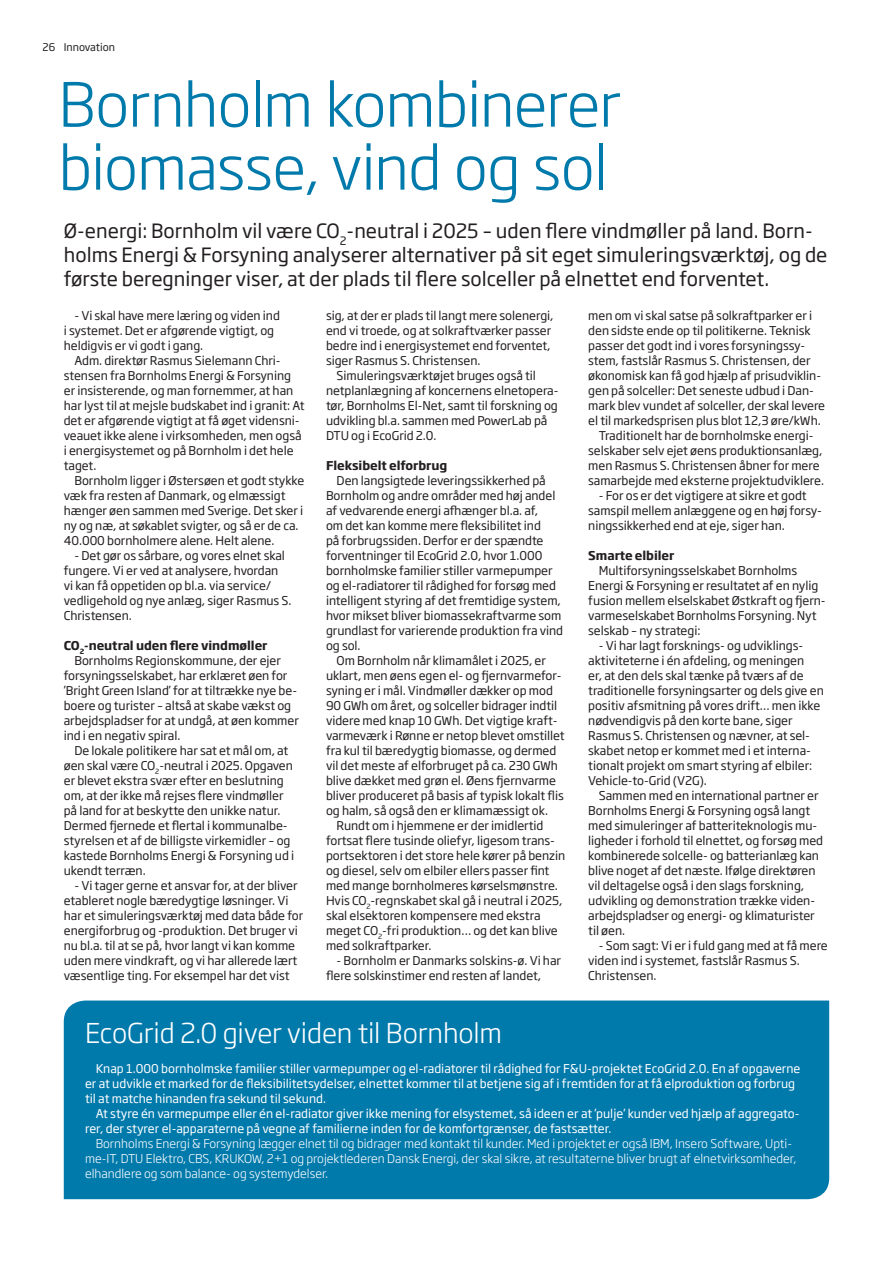
<style>
.page{position:relative;width:893px;height:1263px;background:#fff}
.page>*{position:absolute;margin:0;border:0;box-sizing:border-box;transform-origin:0 0}
.t1{font:300 60px/63px "Soho Gothic Std";letter-spacing:-.015em;color:#0079ab}
.t2{font:300 27px "Soho Gothic Std";letter-spacing:-.005em;color:#fff}
.t3{font:19.5px/24px "Soho Gothic Std";color:#231f20}
.t4{font:12px/15px "Soho Gothic Std";letter-spacing:-.005em;color:#231f20}
.t5{font:12px/15px "Soho Gothic Std";color:#fff}
.t6{font:300 12px/15px "Soho Gothic Std";color:#fff}
.t7{font:700 12px "Soho Gothic Std";letter-spacing:-.005em;color:#231f20}
.t8{font:10.5px "Soho Gothic Std";color:#231f20}
</style>
<div class="page">
<div style="left:64px;top:1000px;width:765px;height:199px;background:#0079ab"></div>
<p class="t8" style="left:43px;top:40px;width:74px">26 Innovation</p>
<h1 class="t1" style="left:58px;top:74px;width:564px">Bornholm kombinerer biomasse, vind og sol</h1>
<p class="t3" style="left:64px;top:220px;width:765px">Ø-energi: Bornholm vil være CO<sub>2</sub>-neutral i 2025 – uden flere vindmøller på land. Born&shy;holms Energi &amp; Forsyning analyserer alternativer på sit eget simuleringsværktøj, og de første beregninger viser, at der plads til flere solceller på elnettet end forventet.</p>
<p class="t4" style="left:64px;top:308px;width:218px;text-indent:11px">- Vi skal have mere læring og viden ind i systemet. Det er afgørende vigtigt, og heldigvis er vi godt i gang.</p>
<p class="t4" style="left:64px;top:353px;width:242px;text-indent:11px">Adm. direktør Rasmus Sielemann Chri&shy;stensen fra Bornholms Energi &amp; Forsyning er insisterende, og man fornemmer, at han har lyst til at mejsle budskabet ind i granit: At det er afgørende vigtigt at få øget vidensni&shy;veauet ikke alene i virksomheden, men også i energisystemet og på Bornholm i det hele taget.</p>
<p class="t4" style="left:64px;top:473px;width:242px;text-indent:11px">Bornholm ligger i Østersøen et godt stykke væk fra resten af Danmark, og elmæssigt hænger øen sammen med Sverige. Det sker i ny og næ, at søkablet svigter, og så er de ca.<br>40.000 bornholmere alene. Helt alene.</p>
<p class="t4" style="left:64px;top:548px;width:229px;text-indent:11px">- Det gør os sårbare, og vores elnet skal fungere. Vi er ved at analysere, hvordan<br>vi kan få oppetiden op bl.a. via service/ vedligehold og nye anlæg, siger Rasmus S.<br>Christensen.</p>
<p class="t7" style="left:64px;top:637px;width:205px">CO<sub>2</sub>-neutral uden flere vindmøller</p>
<p class="t4" style="left:74px;top:653px;width:208px">Bornholms Regionskommune, der ejer</p>
<p class="t4" style="left:64px;top:668px;width:225px">forsyningsselskabet, har erklæret øen for</p>
<p class="t4" style="left:64px;top:683px;width:235px">’Bright Green Island’ for at tiltrække nye be-</p>
<p class="t4" style="left:64px;top:698px;width:229px">boere og turister – altså at skabe vækst og</p>
<p class="t4" style="left:64px;top:713px;width:237px">arbejdspladser for at undgå, at øen kommer</p>
<p class="t4" style="left:64px;top:728px;width:118px">ind i en negativ spiral.</p>
<p class="t4" style="left:74px;top:743px;width:215px">De lokale politikere har sat et mål om, at</p>
<p class="t4" style="left:64px;top:758px;width:231px">øen skal være CO<sub>2</sub>-neutral i 2025. Opgaven</p>
<p class="t4" style="left:64px;top:773px;width:221px">er blevet ekstra svær efter en beslutning</p>
<p class="t4" style="left:64px;top:788px;width:221px">om, at der ikke må rejses flere vindmøller</p>
<p class="t4" style="left:64px;top:803px;width:218px">på land for at beskytte den unikke natur.</p>
<p class="t4" style="left:64px;top:818px;width:225px">Dermed fjernede et flertal i kommunalbe-</p>
<p class="t4" style="left:64px;top:833px;width:228px">styrelsen et af de billigste virkemidler – og</p>
<p class="t4" style="left:64px;top:848px;width:232px">kastede Bornholms Energi &amp; Forsyning ud i</p>
<p class="t4" style="left:64px;top:863px;width:83px">ukendt terræn.</p>
<p class="t4" style="left:64px;top:878px;width:241px;text-indent:11px">- Vi tager gerne et ansvar for, at der bliver etableret nogle bæredygtige løsninger. Vi har et simuleringsværktøj med data både for energiforbrug og -produktion. Det bruger vi nu bl.a. til at se på, hvor langt vi kan komme uden mere vindkraft, og vi har allerede lært væsentlige ting. For eksempel har det vist</p>
<p class="t4" style="left:326px;top:308px;width:229px">sig, at der er plads til langt mere solenergi, end vi troede, og at solkraftværker passer bedre ind i energisystemet end forventet, siger Rasmus S. Christensen.</p>
<p class="t4" style="left:326px;top:368px;width:234px;text-indent:11px">Simuleringsværktøjet bruges også til netplanlægning af koncernens elnetopera&shy;tør, Bornholms El-Net, samt til forskning og udvikling bl.a. sammen med PowerLab på DTU og i EcoGrid 2.0.</p>
<p class="t7" style="left:326px;top:457px;width:123px">Fleksibelt elforbrug</p>
<p class="t4" style="left:326px;top:473px;width:239px;text-indent:11px">Den langsigtede leveringssikkerhed på Bornholm og andre områder med høj andel af vedvarende energi afhænger bl.a. af,<br>om det kan komme mere fleksibilitet ind<br>på forbrugssiden. Derfor er der spændte forventninger til EcoGrid 2.0, hvor 1.000 bornholmske familier stiller varmepumper og el-radiatorer til rådighed for forsøg med intelligent styring af det fremtidige system, hvor mikset bliver biomassekraftvarme som grundlast for varierende produktion fra vind og sol.</p>
<p class="t4" style="left:337px;top:653px;width:211px">Om Bornholm når klimamålet i 2025, er</p>
<p class="t4" style="left:326px;top:668px;width:237px">uklart, men øens egen el- og fjernvarmefor-</p>
<p class="t4" style="left:326px;top:683px;width:228px">syning er i mål. Vindmøller dækker op mod</p>
<p class="t4" style="left:326px;top:698px;width:233px">90 GWh om året, og solceller bidrager indtil</p>
<p class="t4" style="left:326px;top:713px;width:233px">videre med knap 10 GWh. Det vigtige kraft-</p>
<p class="t4" style="left:326px;top:728px;width:240px">varmeværk i Rønne er netop blevet omstillet</p>
<p class="t4" style="left:326px;top:743px;width:232px">fra kul til bæredygtig biomasse, og dermed</p>
<p class="t4" style="left:326px;top:758px;width:234px">vil det meste af elforbruget på ca. 230 GWh</p>
<p class="t4" style="left:326px;top:773px;width:232px">blive dækket med grøn el. Øens fjernvarme</p>
<p class="t4" style="left:326px;top:788px;width:239px">bliver produceret på basis af typisk lokalt flis</p>
<p class="t4" style="left:326px;top:803px;width:223px">og halm, så også den er klimamæssigt ok.</p>
<p class="t4" style="left:337px;top:818px;width:208px">Rundt om i hjemmene er der imidlertid</p>
<p class="t4" style="left:326px;top:833px;width:231px">fortsat flere tusinde oliefyr, ligesom trans-</p>
<p class="t4" style="left:326px;top:848px;width:241px">portsektoren i det store hele kører på benzin</p>
<p class="t4" style="left:326px;top:863px;width:225px">og diesel, selv om elbiler ellers passer fint</p>
<p class="t4" style="left:326px;top:878px;width:233px">med mange bornholmeres kørselsmønstre.</p>
<p class="t4" style="left:326px;top:893px;width:238px">Hvis CO<sub>2</sub>-regnskabet skal gå i neutral i 2025,</p>
<p class="t4" style="left:326px;top:908px;width:216px">skal elsektoren kompensere med ekstra</p>
<p class="t4" style="left:326px;top:923px;width:233px">meget CO<sub>2</sub>-fri produktion… og det kan blive</p>
<p class="t4" style="left:326px;top:938px;width:107px">med solkraftparker.</p>
<p class="t4" style="left:326px;top:953px;width:236px;text-indent:11px">- Bornholm er Danmarks solskins-ø. Vi har flere solskinstimer end resten af landet,</p>
<p class="t4" style="left:588px;top:308px;width:226px">men om vi skal satse på solkraftparker er i</p>
<p class="t4" style="left:588px;top:323px;width:224px">den sidste ende op til politikerne. Teknisk</p>
<p class="t4" style="left:588px;top:338px;width:219px">passer det godt ind i vores forsyningssy-</p>
<p class="t4" style="left:588px;top:353px;width:224px">stem, fastslår Rasmus S. Christensen, der</p>
<p class="t4" style="left:588px;top:368px;width:234px">økonomisk kan få god hjælp af prisudviklin-</p>
<p class="t4" style="left:588px;top:383px;width:227px">gen på solceller: Det seneste udbud i Dan-</p>
<p class="t4" style="left:588px;top:398px;width:238px">mark blev vundet af solceller, der skal levere</p>
<p class="t4" style="left:588px;top:413px;width:234px">el til markedsprisen plus blot 12,3 øre/kWh.</p>
<p class="t4" style="left:599px;top:428px;width:216px">Traditionelt har de bornholmske energi-</p>
<p class="t4" style="left:588px;top:443px;width:236px">selskaber selv ejet øens produktionsanlæg,</p>
<p class="t4" style="left:588px;top:458px;width:233px">men Rasmus S. Christensen åbner for mere</p>
<p class="t4" style="left:588px;top:473px;width:237px">samarbejde med eksterne projektudviklere.</p>
<p class="t4" style="left:588px;top:488px;width:235px;text-indent:11px">- For os er det vigtigere at sikre et godt samspil mellem anlæggene og en høj forsy&shy;ningssikkerhed end at eje, siger han.</p>
<p class="t7" style="left:588px;top:547px;width:88px">Smarte elbiler</p>
<p class="t4" style="left:588px;top:563px;width:239px;text-indent:11px">Multiforsyningsselskabet Bornholms Energi &amp; Forsyning er resultatet af en nylig fusion mellem elselskabet Østkraft og fjern&shy;varmeselskabet Bornholms Forsyning. Nyt selskab – ny strategi:</p>
<p class="t4" style="left:588px;top:638px;width:237px;text-indent:11px">- Vi har lagt forsknings- og udviklings&shy;aktiviteterne i én afdeling, og meningen<br>er, at den dels skal tænke på tværs af de traditionelle forsyningsarter og dels give en positiv afsmitning på vores drift… men ikke nødvendigvis på den korte bane, siger Rasmus S. Christensen og nævner, at sel&shy;skabet netop er kommet med i et interna&shy;tionalt projekt om smart styring af elbiler:<br>Vehicle-to-Grid (V2G).</p>
<p class="t4" style="left:588px;top:788px;width:236px;text-indent:11px">Sammen med en international partner er Bornholms Energi &amp; Forsyning også langt med simuleringer af batteriteknologis mu&shy;ligheder i forhold til elnettet, og forsøg med kombinerede solcelle- og batterianlæg kan blive noget af det næste. Ifølge direktøren vil deltagelse også i den slags forskning, udvikling og demonstration trække viden&shy;arbejdspladser og energi- og klimaturister til øen.</p>
<p class="t4" style="left:588px;top:938px;width:241px;text-indent:11px">- Som sagt: Vi er i fuld gang med at få mere viden ind i systemet, fastslår Rasmus S.<br>Christensen.</p>
<h2 class="t2" style="left:85px;top:1016px;width:418px">EcoGrid 2.0 giver viden til Bornholm</h2>
<p class="t5" style="left:85px;top:1061px;width:717px;text-indent:11px">Knap 1.000 bornholmske familier stiller varmepumper og el-radiatorer til rådighed for F&amp;U-projektet EcoGrid 2.0. En af opgaverne er at udvikle et marked for de fleksibilitetsydelser, elnettet kommer til at betjene sig af i fremtiden for at få elproduktion og forbrug til at matche hinanden fra sekund til sekund.</p>
<p class="t5" style="left:85px;top:1106px;width:716px;text-indent:11px">At styre én varmepumpe eller én el-radiator giver ikke mening for elsystemet, så ideen er at ’pulje’ kunder ved hjælp af aggregato&shy;rer, der styrer el-apparaterne på vegne af familierne inden for de komfortgrænser, de fastsætter.</p>
<p class="t6" style="left:85px;top:1136px;width:713px;text-indent:11px">Bornholms Energi &amp; Forsyning lægger elnet til og bidrager med kontakt til kunder. Med i projektet er også IBM, Insero Software, Upti&shy;me-IT, DTU Elektro, CBS, KRUKOW, 2+1 og projektlederen Dansk Energi, der skal sikre, at resultaterne bliver brugt af elnetvirksomheder, elhandlere og som balance- og systemydelser.</p>
</div>
